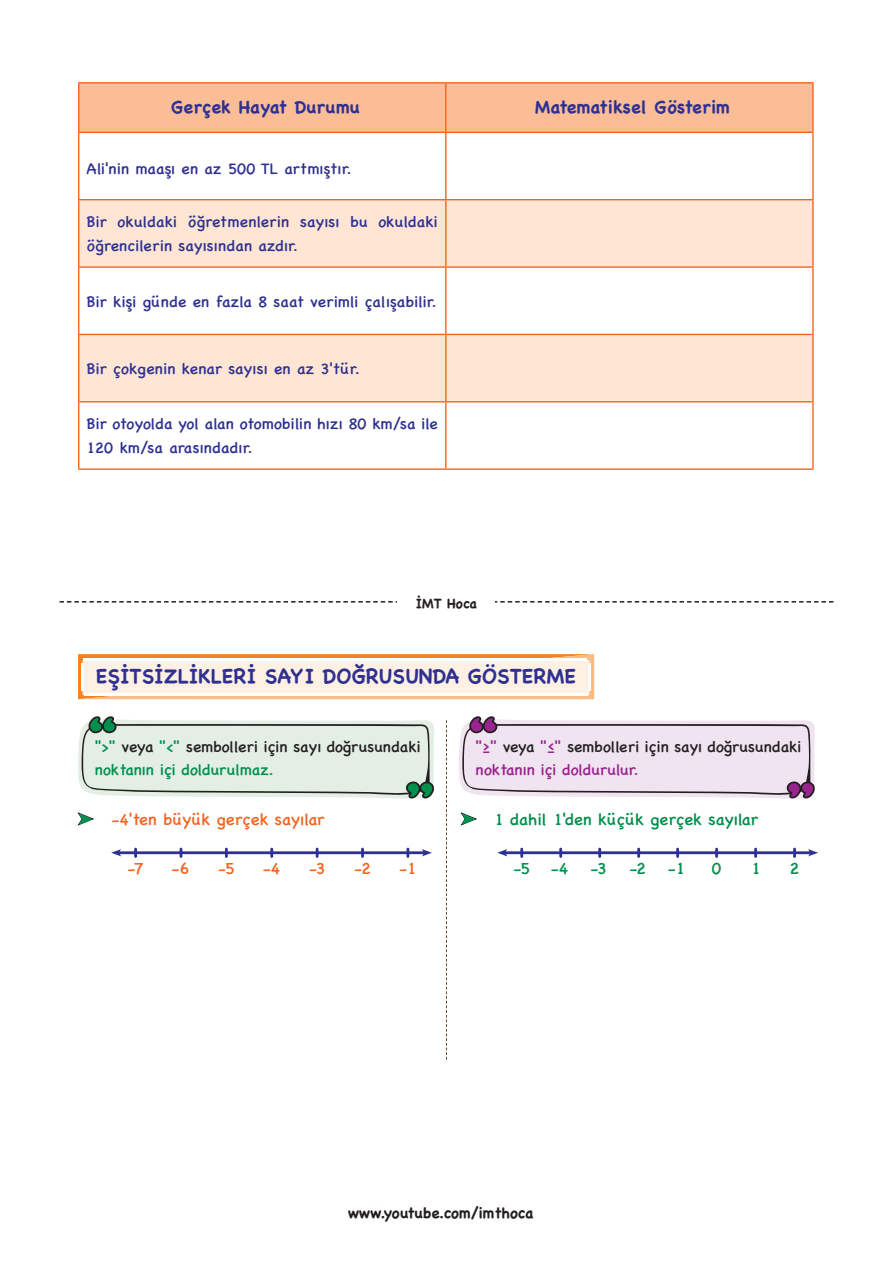
<style>
.page{position:relative;width:893px;height:1263px;background:#fff}
.page>*{position:absolute;margin:0;border:0;box-sizing:border-box;transform-origin:0 0}
.t1{font:700 20.55px "Chalkboard SE";color:#2e3092}
.t2{font:700 17.7px "Chalkboard SE";letter-spacing:.01em;color:#2e3092}
.t3{font:16.8px "Chalkboard SE";color:#008f4d}
.t4{font:16.8px "Chalkboard SE";color:#f36421}
.t5{font:15.9px/23.7px "Chalkboard SE";letter-spacing:.01em;color:#2e3092}
.t6{font:15.9px/23.4px "Chalkboard SE";color:#231f20}
.t7{font:700 15px "Chalkboard";color:#231f20}
.t8{font:700 13.5px "Chalkboard";color:#231f20}
.s1{color:#008f4d}
.s2{color:#99248e}
</style>
<div class="page">
<svg style="left:60px;top:601px;width:773px;height:2px"></svg>
<div style="left:398px;top:595px;width:97px;height:14px;background:#fff"></div>
<svg style="left:78px;top:654px;width:516px;height:45px;background:#f8a966"></svg>
<div style="left:83px;top:660px;width:506px;height:35px;background:#fef0e2"></div>
<hr style="left:83px;top:658px;width:504px;height:2px;background:#fff">
<hr style="left:84px;top:693px;width:503px;height:2px;background:#fff">
<hr style="left:589px;top:663px;width:2px;height:27px;background:#fff">
<hr style="left:82px;top:663px;width:2px;height:27px;background:#fff">
<svg style="left:78px;top:716px;width:356px;height:83px;background:#d8e3da"></svg>
<svg style="left:459px;top:716px;width:356px;height:83px;background:#e5d9e4"></svg>
<svg style="left:446px;top:720px;width:1px;height:340px"></svg>
<svg style="left:77px;top:812px;width:17px;height:14px"></svg>
<svg style="left:460px;top:812px;width:17px;height:14px"></svg>
<hr style="left:117px;top:851px;width:309px;height:3px;background:#2e3092">
<svg style="left:111px;top:849px;width:10px;height:7px"></svg>
<svg style="left:422px;top:849px;width:10px;height:7px"></svg>
<hr style="left:503px;top:851px;width:309px;height:3px;background:#2e3092">
<svg style="left:497px;top:849px;width:11px;height:7px"></svg>
<svg style="left:808px;top:849px;width:10px;height:7px"></svg>
<svg style="left:134px;top:849px;width:3px;height:7px"></svg>
<svg style="left:520px;top:849px;width:3px;height:7px"></svg>
<svg style="left:559px;top:849px;width:3px;height:7px"></svg>
<svg style="left:598px;top:849px;width:3px;height:7px"></svg>
<svg style="left:637px;top:849px;width:3px;height:7px"></svg>
<svg style="left:676px;top:849px;width:3px;height:7px"></svg>
<svg style="left:715px;top:849px;width:3px;height:7px"></svg>
<svg style="left:754px;top:849px;width:3px;height:7px"></svg>
<svg style="left:793px;top:849px;width:3px;height:7px"></svg>
<svg style="left:225px;top:849px;width:3px;height:7px"></svg>
<svg style="left:270px;top:849px;width:3px;height:7px"></svg>
<svg style="left:316px;top:849px;width:3px;height:7px"></svg>
<svg style="left:361px;top:849px;width:3px;height:7px"></svg>
<svg style="left:406px;top:849px;width:3px;height:7px"></svg>
<div style="left:79px;top:84px;width:733px;height:48px;background:#fabd96"></div>
<svg style="left:79px;top:200px;width:733px;height:201px;fill:#fee5d4"></svg>
<hr style="left:78px;top:82px;width:368px;height:2px;background:#f36421">
<hr style="left:78px;top:84px;width:1px;height:48px;background:#f36421">
<hr style="left:446px;top:82px;width:368px;height:2px;background:#f36421">
<hr style="left:445px;top:84px;width:2px;height:48px;background:#f36421">
<hr style="left:812px;top:84px;width:2px;height:48px;background:#f36421">
<hr style="left:78px;top:132px;width:368px;height:1px;background:#f36421">
<hr style="left:78px;top:133px;width:1px;height:66px;background:#f36421">
<hr style="left:446px;top:132px;width:368px;height:1px;background:#f36421">
<hr style="left:445px;top:133px;width:2px;height:66px;background:#f36421">
<hr style="left:812px;top:133px;width:2px;height:66px;background:#f36421">
<hr style="left:78px;top:199px;width:368px;height:1px;background:#f36421">
<hr style="left:78px;top:200px;width:1px;height:66px;background:#f36421">
<hr style="left:446px;top:199px;width:368px;height:1px;background:#f36421">
<hr style="left:445px;top:200px;width:2px;height:66px;background:#f36421">
<hr style="left:812px;top:200px;width:2px;height:66px;background:#f36421">
<hr style="left:78px;top:266px;width:368px;height:2px;background:#f36421">
<hr style="left:78px;top:268px;width:1px;height:66px;background:#f36421">
<hr style="left:446px;top:266px;width:368px;height:2px;background:#f36421">
<hr style="left:445px;top:268px;width:2px;height:66px;background:#f36421">
<hr style="left:812px;top:268px;width:2px;height:66px;background:#f36421">
<hr style="left:78px;top:334px;width:368px;height:1px;background:#f36421">
<hr style="left:78px;top:335px;width:1px;height:66px;background:#f36421">
<hr style="left:446px;top:334px;width:368px;height:1px;background:#f36421">
<hr style="left:445px;top:335px;width:2px;height:66px;background:#f36421">
<hr style="left:812px;top:335px;width:2px;height:66px;background:#f36421">
<hr style="left:78px;top:401px;width:368px;height:1px;background:#f36421">
<hr style="left:78px;top:402px;width:1px;height:66px;background:#f36421">
<hr style="left:446px;top:401px;width:368px;height:1px;background:#f36421">
<hr style="left:445px;top:402px;width:2px;height:66px;background:#f36421">
<hr style="left:812px;top:402px;width:2px;height:66px;background:#f36421">
<hr style="left:78px;top:468px;width:368px;height:2px;background:#f36421">
<hr style="left:446px;top:468px;width:368px;height:2px;background:#f36421">
<p class="t2" style="left:171px;top:97px;width:190px">Gerçek Hayat Durumu</p>
<p class="t2" style="left:535px;top:97px;width:196px">Matematiksel Gösterim</p>
<p class="t5" style="left:87px;top:156px;width:266px">Ali'nin maaşı en az 500 TL artmıştır.</p>
<p class="t5" style="left:87px;top:209px;width:353px">Bir okuldaki öğretmenlerin sayısı bu okuldaki öğrencilerin sayısından azdır.</p>
<p class="t5" style="left:87px;top:288px;width:351px">Bir kişi günde en fazla 8 saat verimli çalışabilir.</p>
<p class="t5" style="left:87px;top:356px;width:275px">Bir çokgenin kenar sayısı en az 3'tür.</p>
<p class="t5" style="left:87px;top:411px;width:353px">Bir otoyolda yol alan otomobilin hızı 80 km/sa ile<br>120 km/sa arasındadır.</p>
<p class="t8" style="left:416px;top:596px;width:63px">İMT Hoca</p>
<p class="t1" style="left:96px;top:664px;width:482px">EŞİTSİZLİKLERİ SAYI DOĞRUSUNDA GÖSTERME</p>
<p class="t6" style="left:95px;top:734px;width:327px"><span class="s1">"&gt;"</span> veya <span class="s1">"&lt;"</span> sembolleri için sayı doğrusundaki <span class="s1">noktanın içi doldurulmaz.</span></p>
<p class="t6" style="left:476px;top:734px;width:327px"><span class="s2">"≥"</span> veya <span class="s2">"≤"</span> sembolleri için sayı doğrusundaki <span class="s2">noktanın içi doldurulur.</span></p>
<p class="t4" style="left:78px;top:804px;width:248px"><span class="s1">➤</span> -4'ten büyük gerçek sayılar</p>
<p class="t3" style="left:461px;top:804px;width:299px">➤ 1 dahil 1'den küçük gerçek sayılar</p>
<p class="t4" style="left:127px;top:853px;width:18px">-7</p>
<p class="t4" style="left:171px;top:853px;width:19px">-6</p>
<p class="t4" style="left:218px;top:853px;width:18px">-5</p>
<p class="t4" style="left:263px;top:853px;width:19px">-4</p>
<p class="t4" style="left:309px;top:853px;width:18px">-3</p>
<p class="t4" style="left:354px;top:853px;width:18px">-2</p>
<p class="t4" style="left:399px;top:853px;width:19px">-1</p>
<p class="t3" style="left:513px;top:853px;width:57px">-5 -4</p>
<p class="t3" style="left:591px;top:853px;width:18px">-3</p>
<p class="t3" style="left:629px;top:853px;width:18px">-2</p>
<p class="t3" style="left:668px;top:853px;width:19px">-1</p>
<p class="t3" style="left:712px;top:853px;width:11px">0</p>
<p class="t3" style="left:751px;top:853px;width:11px">1</p>
<p class="t3" style="left:790px;top:853px;width:11px">2</p>
<p class="t7" style="left:348px;top:1204px;width:187px">www.youtube.com/imthoca</p>
</div>
